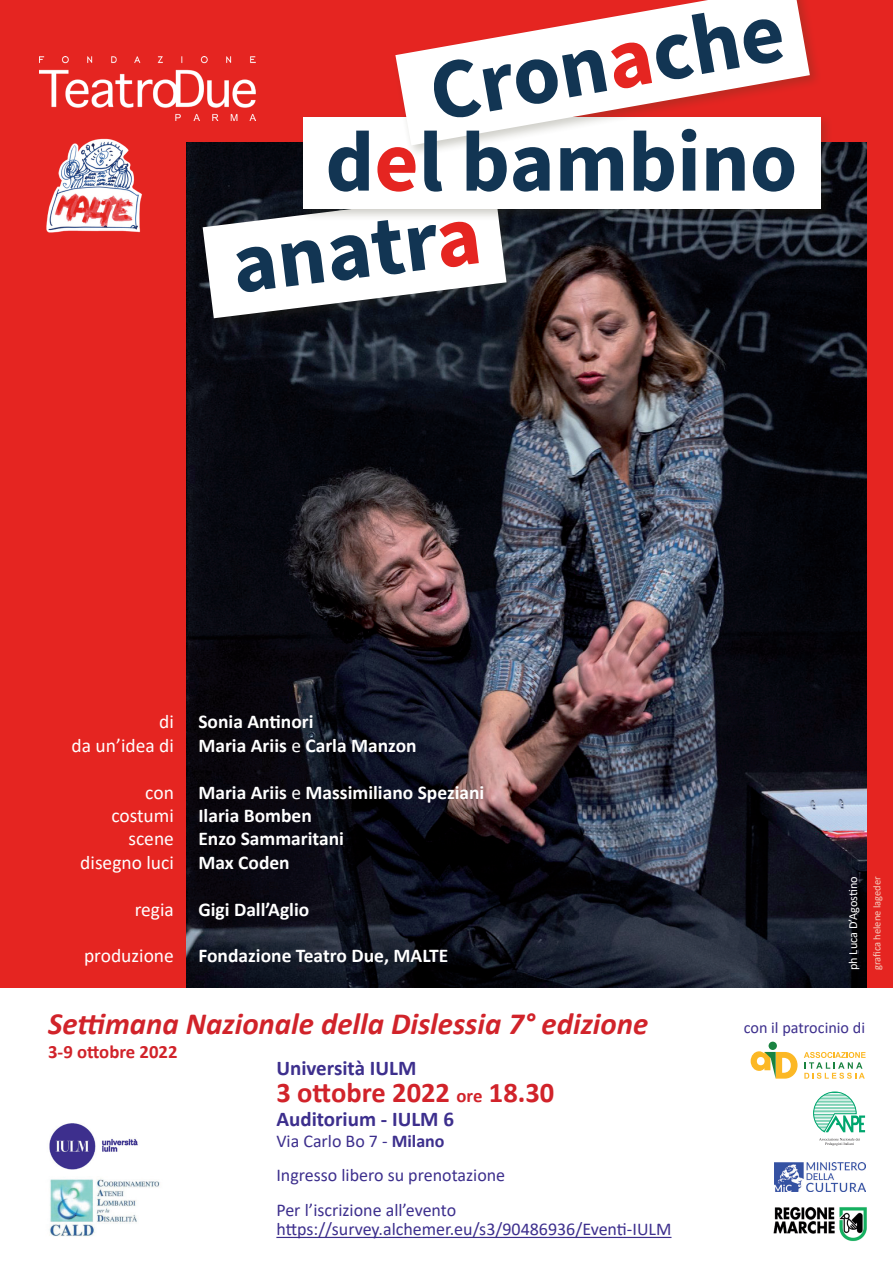
<style>
.page{position:relative;width:893px;height:1263px;background:#fff}
.page>*{position:absolute;margin:0;border:0;box-sizing:border-box;transform-origin:0 0}
.t1{font:700 85.65px "Source Sans Pro";color:#123553}
.t2{font:italic 700 30.9px "Calibri";color:#d1232a}
.t3{font:700 28.5px "Calibri";color:#d1232a}
.t4{font:700 21px "Calibri";color:#3d2f8d}
.t5{font:700 19.5px/23.4px "Calibri";color:#fff}
.t6{font:19.5px/23.4px "Calibri";color:#fff;text-align:right}
.t7{font:700 18.75px "Calibri";color:#d1232a}
.t8{font:18px/34.5px "Calibri";color:#3d2f8d}
.t9{font:16.2px "Calibri";color:#3d2f8d}
.t10{font:12.3px "Calibri";color:#fff}
.t11{font:10.5px "Calibri";color:#f4cfc0}
.s1{color:#e52521}
.s2{font-weight:400}
.s3{font-size:18.75px}
.s4{font-weight:700}
</style>
<div class="page">
<hr style="left:276px;top:1237px;width:395px;height:1px;background:#3d2f8d">
<div style="left:0;top:0;width:893px;height:987px;background:#e52521"></div>
<img style="left:186px;top:143px;width:680px;height:844px">
<div style="left:198px;top:187px;width:320px;height:143px;background:#3e3c24;opacity:.25"></div>
<svg style="left:203px;top:191px;width:303px;height:127px"></svg>
<div style="left:299px;top:113px;width:534px;height:109px;background:#3e3c24;opacity:.25"></div>
<div style="left:303px;top:117px;width:518px;height:92px;background:#fff"></div>
<div style="left:391px;top:0;width:430px;height:157px;background:#3e3c24;opacity:.25"></div>
<svg style="left:395px;top:0;width:415px;height:145px;fill:#fff"></svg>
<img style="left:46px;top:138px;width:96px;height:95px">
<svg style="left:751px;top:1051px;width:46px;height:28px"></svg>
<div style="left:769px;top:1042px;width:8px;height:8px;background:#1a8340;border-radius:50%"></div>
<svg style="left:804px;top:1052px;width:61px;height:27px"></svg>
<svg style="left:813px;top:1091px;width:52px;height:41px"></svg>
<svg style="left:819px;top:1138px;width:41px;height:8px"></svg>
<img style="left:40px;top:57px;width:216px;height:64px">
<img style="left:774px;top:1162px;width:92px;height:30px">
<img style="left:773px;top:1207px;width:94px;height:34px">
<img style="left:49px;top:1123px;width:89px;height:47px">
<img style="left:49px;top:1178px;width:111px;height:59px">
<h1 class="t1" style="left:421px;top:39px;width:360px;rotate:-10deg">Cron<span class="s1">a</span>che</h1>
<h1 class="t1" style="left:325px;top:107px;width:473px">d<span class="s1">e</span>l bambino</h1>
<h1 class="t1" style="left:225px;top:210px;width:252px;rotate:-7deg">anatr<span class="s1">a</span></h1>
<p class="t6" style="left:72px;top:710px;width:104px">di<br>da un’idea di</p>
<p class="t6" style="left:80px;top:780px;width:95px">con costumi scene disegno luci</p>
<p class="t6" style="left:135px;top:897px;width:41px">regia</p>
<p class="t6" style="left:84px;top:944px;width:91px">produzione</p>
<p class="t5" style="left:198px;top:710px;width:220px">Sonia Antinori<br>Maria Ariis <span class="s2">e</span> Carla Manzon</p>
<p class="t5" style="left:198px;top:780px;width:288px">Maria Ariis <span class="s2">e</span> Massimiliano Speziani<br>Ilaria Bomben<br>Enzo Sammaritani<br>Max Coden</p>
<p class="t5" style="left:198px;top:897px;width:113px">Gigi Dall’Aglio</p>
<p class="t5" style="left:198px;top:944px;width:251px">Fondazione Teatro Due, MALTE</p>
<p class="t10" style="left:844px;top:970px;width:95px;rotate:-90deg">ph Luca D’Agostino</p>
<p class="t11" style="left:870px;top:970px;width:96px;rotate:-90deg">grafica helene lageder</p>
<h2 class="t2" style="left:48px;top:1001px;width:602px">Settimana Nazionale della Dislessia 7° edizione</h2>
<p class="t7" style="left:48px;top:1038px;width:131px">3-9 ottobre 2022</p>
<p class="t4" style="left:276px;top:1053px;width:141px">Università IULM</p>
<h3 class="t3" style="left:276px;top:1072px;width:279px">3 ottobre 2022 <span class="s3">ore</span> 18.30</h3>
<p class="t4" style="left:276px;top:1104px;width:179px">Auditorium - IULM 6</p>
<p class="t8" style="left:276px;top:1123px;width:230px">Via Carlo Bo 7 - <span class="s4">Milano<br></span>Ingresso libero su prenotazione<br>Per l’iscrizione all’evento</p>
<p class="t8" style="left:276px;top:1212px;width:397px">https://survey.alchemer.eu/s3/90486936/Eventi-IULM</p>
<p class="t9" style="left:744px;top:1017px;width:123px">con il patrocinio di</p>
</div>
